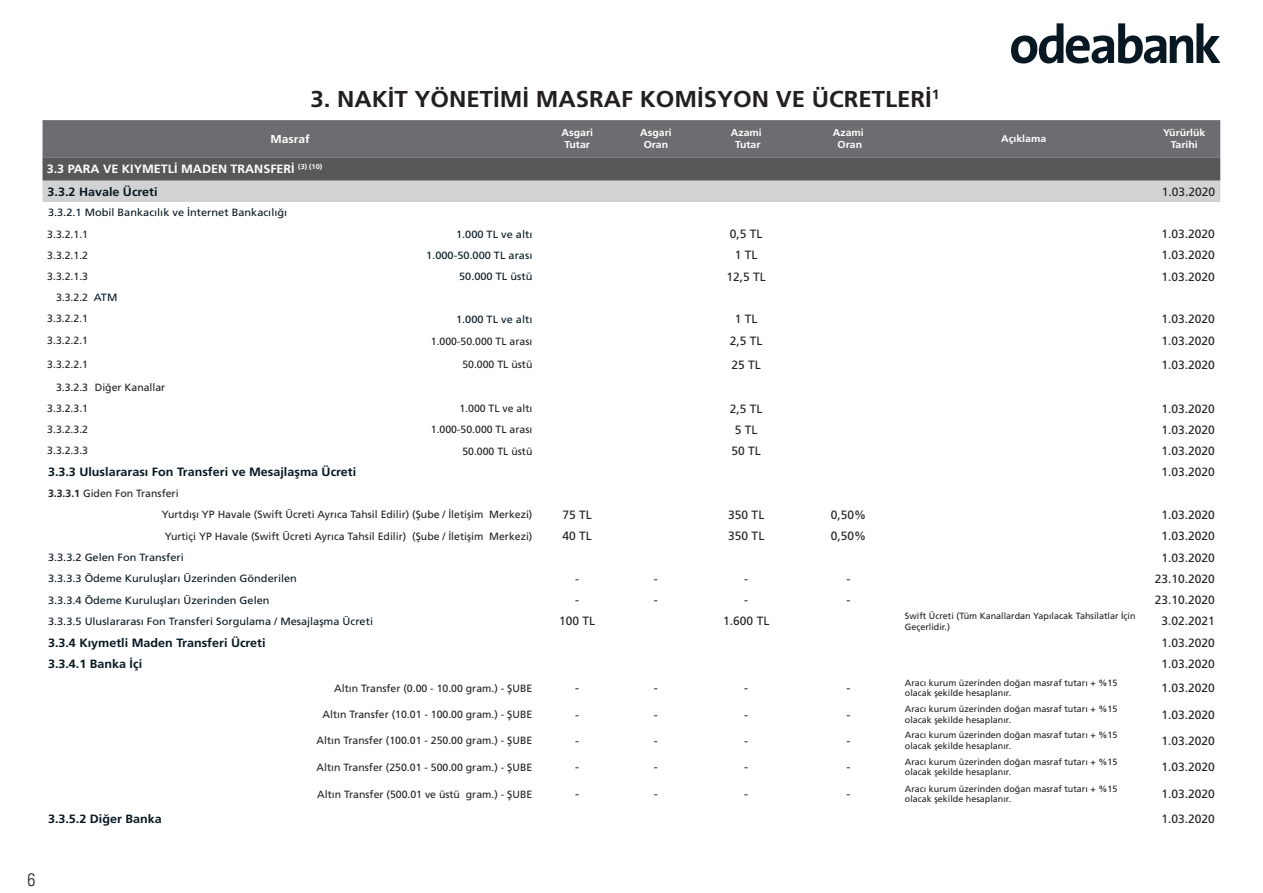
<style>
.page{position:relative;width:1263px;height:893px;background:#fff}
.page>*{position:absolute;margin:0;border:0;box-sizing:border-box;transform-origin:0 0}
.t1{font:700 22.95px "Frutiger CE";color:#231f20;scale:1.05 1}
.t2{font:300 condensed 18px "Univers 47";color:#231f20}
.t3{font:12px "Frutiger CE";color:#231f20}
.t4{font:700 12px "Frutiger CE";color:#071822;scale:1.05 1}
.t5{font:700 12px/22.4px "Frutiger CE";color:#fff;scale:1.05 1}
.t6{font:700 11.55px "Frutiger CE";color:#fff;scale:1.05 1}
.t7{font:10.5px/21px "Frutiger CE";color:#231f20;text-align:right}
.t8{font:10.5px "Frutiger CE";color:#071822;scale:1.05 1}
.t9{font:700 10.05px/12px "Frutiger CE";color:#fff;text-align:center;scale:1.05 1}
.t10{font:700 9.75px/11.7px "Frutiger CE";color:#fff;text-align:center;scale:1.07 1}
.t11{font:9px/10.5px "Frutiger CE";color:#231f20}
.s1{color:#071822}
.s2{font-weight:700}
</style>
<div class="page">
<svg style="left:43px;top:120px;width:1177px;height:82px;background:#818284"></svg>
<svg style="left:1011px;top:23px;width:209px;height:41px"></svg>
<h1 class="t1" style="left:310px;top:85px;width:601px">3. NAKİT YÖNETİMİ MASRAF KOMİSYON VE ÜCRETLERİ<sup>1</sup></h1>
<p class="t6" style="left:271px;top:132px;width:39px">Masraf</p>
<p class="t9" style="left:561px;top:127px;width:31px">Asgari<br>Tutar</p>
<p class="t9" style="left:640px;top:127px;width:31px">Asgari<br>Oran</p>
<p class="t9" style="left:731px;top:127px;width:31px">Azami<br>Tutar</p>
<p class="t9" style="left:833px;top:127px;width:31px">Azami<br>Oran</p>
<p class="t10" style="left:1001px;top:133px;width:43px">Açıklama</p>
<p class="t10" style="left:1163px;top:127px;width:41px">Yürürlük<br>Tarihi</p>
<p class="t5" style="left:47px;top:158px;width:264px">3.3 PARA VE KIYMETLİ MADEN TRANSFERİ <sup>(3)</sup> <sup>(10)<br></sup><span class="s1">3.3.2 Havale Ücreti</span></p>
<p class="t3" style="left:1162px;top:184px;width:55px">1.03.2020</p>
<p class="t8" style="left:48px;top:207px;width:229px">3.3.2.1 Mobil Bankacılık ve İnternet Bankacılığı</p>
<p class="t7" style="left:47px;top:224px;width:42px">3.3.2.1.1<br>3.3.2.1.2<br>3.3.2.1.3<br>3.3.2.2<br>3.3.2.2.1</p>
<p class="t7" style="left:47px;top:330px;width:42px">3.3.2.2.1</p>
<p class="t7" style="left:47px;top:353px;width:42px;line-height:22.5px">3.3.2.2.1<br>3.3.2.3</p>
<p class="t7" style="left:47px;top:398px;width:42px;text-align:justify">3.3.2.3.1<br>3.3.2.3.2<br>3.3.2.3.3</p>
<p class="t8" style="left:94px;top:292px;width:24px">ATM</p>
<p class="t7" style="left:95px;top:377px;width:72px">Diğer Kanallar</p>
<p class="t8" style="left:456px;top:228px;width:74px">1.000 TL ve altı</p>
<p class="t3" style="left:730px;top:227px;width:34px">0,5 TL</p>
<p class="t3" style="left:1161px;top:227px;width:55px">1.03.2020</p>
<p class="t8" style="left:426px;top:249px;width:103px">1.000-50.000 TL arası</p>
<p class="t3" style="left:735px;top:248px;width:24px">1 TL</p>
<p class="t3" style="left:1161px;top:248px;width:55px">1.03.2020</p>
<p class="t8" style="left:459px;top:270px;width:71px">50.000 TL üstü</p>
<p class="t3" style="left:727px;top:269px;width:41px">12,5 TL</p>
<p class="t3" style="left:1161px;top:269px;width:55px">1.03.2020</p>
<p class="t8" style="left:456px;top:313px;width:74px">1.000 TL ve altı</p>
<p class="t3" style="left:735px;top:312px;width:24px">1 TL</p>
<p class="t3" style="left:1161px;top:312px;width:55px">1.03.2020</p>
<p class="t7" style="left:431px;top:331px;width:103px">1.000-50.000 TL arası</p>
<p class="t3" style="left:730px;top:334px;width:34px">2,5 TL</p>
<p class="t3" style="left:1161px;top:334px;width:55px">1.03.2020</p>
<p class="t7" style="left:462px;top:354px;width:72px">50.000 TL üstü</p>
<p class="t3" style="left:732px;top:358px;width:31px">25 TL</p>
<p class="t3" style="left:1161px;top:358px;width:55px">1.03.2020</p>
<p class="t7" style="left:459px;top:398px;width:74px">1.000 TL ve altı</p>
<p class="t3" style="left:730px;top:402px;width:34px">2,5 TL</p>
<p class="t3" style="left:1161px;top:402px;width:55px">1.03.2020</p>
<p class="t7" style="left:431px;top:419px;width:103px">1.000-50.000 TL arası</p>
<p class="t3" style="left:735px;top:423px;width:24px">5 TL</p>
<p class="t3" style="left:1161px;top:423px;width:55px">1.03.2020</p>
<p class="t7" style="left:462px;top:440px;width:72px">50.000 TL üstü</p>
<p class="t3" style="left:732px;top:444px;width:31px">50 TL</p>
<p class="t3" style="left:1161px;top:444px;width:55px">1.03.2020</p>
<p class="t4" style="left:48px;top:465px;width:295px">3.3.3 Uluslararası Fon Transferi ve Mesajlaşma Ücreti</p>
<p class="t3" style="left:1161px;top:465px;width:55px">1.03.2020</p>
<p class="t7" style="left:162px;top:483px;width:372px;text-align:left;text-indent:-114px"><span class="s2">3.3.3.1</span> Giden Fon Transferi<br>Yurtdışı YP Havale (Swift Ücreti Ayrıca Tahsil Edilir) (Şube / İletişim Merkezi)</p>
<p class="t3" style="left:563px;top:508px;width:31px">75 TL</p>
<p class="t3" style="left:728px;top:508px;width:38px">350 TL</p>
<p class="t3" style="left:831px;top:508px;width:37px">0,50%</p>
<p class="t3" style="left:1161px;top:508px;width:55px">1.03.2020</p>
<p class="t7" style="left:165px;top:526px;width:369px">Yurtiçi YP Havale (Swift Ücreti Ayrıca Tahsil Edilir) (Şube / İletişim Merkezi)</p>
<p class="t3" style="left:563px;top:529px;width:31px">40 TL</p>
<p class="t3" style="left:728px;top:529px;width:38px">350 TL</p>
<p class="t3" style="left:831px;top:529px;width:37px">0,50%</p>
<p class="t3" style="left:1161px;top:529px;width:55px">1.03.2020</p>
<p class="t8" style="left:48px;top:551px;width:131px">3.3.3.2 Gelen Fon Transferi</p>
<p class="t3" style="left:1161px;top:550px;width:55px">1.03.2020</p>
<p class="t8" style="left:48px;top:572px;width:239px">3.3.3.3 Ödeme Kuruluşları Üzerinden Gönderilen</p>
<p class="t3" style="left:575px;top:572px;width:5px">-</p>
<p class="t3" style="left:654px;top:572px;width:5px">-</p>
<p class="t3" style="left:744px;top:572px;width:5px">-</p>
<p class="t3" style="left:846px;top:572px;width:5px">-</p>
<p class="t3" style="left:1155px;top:572px;width:62px">23.10.2020</p>
<p class="t8" style="left:48px;top:594px;width:212px">3.3.3.4 Ödeme Kuruluşları Üzerinden Gelen</p>
<p class="t3" style="left:575px;top:593px;width:5px">-</p>
<p class="t3" style="left:654px;top:593px;width:5px">-</p>
<p class="t3" style="left:744px;top:593px;width:5px">-</p>
<p class="t3" style="left:846px;top:593px;width:5px">-</p>
<p class="t3" style="left:1155px;top:593px;width:62px">23.10.2020</p>
<p class="t8" style="left:48px;top:615px;width:311px">3.3.3.5 Uluslararası Fon Transferi Sorgulama / Mesajlaşma Ücreti</p>
<p class="t3" style="left:559px;top:614px;width:38px">100 TL</p>
<p class="t3" style="left:723px;top:614px;width:48px">1.600 TL</p>
<p class="t11" style="left:905px;top:611px;width:232px">Swift Ücreti (Tüm Kanallardan Yapılacak Tahsilatlar İçin<br>Geçerlidir.)</p>
<p class="t3" style="left:1161px;top:614px;width:55px">3.02.2021</p>
<p class="t4" style="left:48px;top:635px;width:209px">3.3.4 Kıymetli Maden Transferi Ücreti</p>
<p class="t3" style="left:1161px;top:635px;width:55px">1.03.2020</p>
<p class="t4" style="left:48px;top:656px;width:91px">3.3.4.1 Banka İçi</p>
<p class="t3" style="left:1161px;top:657px;width:55px">1.03.2020</p>
<p class="t7" style="left:334px;top:677px;width:200px">Altın Transfer (0.00 - 10.00 gram.) - ŞUBE</p>
<p class="t3" style="left:575px;top:681px;width:5px">-</p>
<p class="t3" style="left:654px;top:681px;width:5px">-</p>
<p class="t3" style="left:744px;top:681px;width:5px">-</p>
<p class="t3" style="left:846px;top:681px;width:5px">-</p>
<p class="t11" style="left:905px;top:677px;width:214px">Aracı kurum üzerinden doğan masraf tutarı + %15 olacak şekilde hesaplanır.</p>
<p class="t3" style="left:1161px;top:681px;width:55px">1.03.2020</p>
<p class="t7" style="left:322px;top:704px;width:211px">Altın Transfer (10.01 - 100.00 gram.) - ŞUBE</p>
<p class="t3" style="left:575px;top:707px;width:5px">-</p>
<p class="t3" style="left:654px;top:707px;width:5px">-</p>
<p class="t3" style="left:744px;top:707px;width:5px">-</p>
<p class="t3" style="left:846px;top:707px;width:5px">-</p>
<p class="t11" style="left:905px;top:704px;width:214px">Aracı kurum üzerinden doğan masraf tutarı + %15 olacak şekilde hesaplanır.</p>
<p class="t3" style="left:1161px;top:707px;width:55px">1.03.2020</p>
<p class="t7" style="left:317px;top:730px;width:217px">Altın Transfer (100.01 - 250.00 gram.) - ŞUBE</p>
<p class="t3" style="left:575px;top:733px;width:5px">-</p>
<p class="t3" style="left:654px;top:733px;width:5px">-</p>
<p class="t3" style="left:744px;top:733px;width:5px">-</p>
<p class="t3" style="left:846px;top:733px;width:5px">-</p>
<p class="t11" style="left:905px;top:730px;width:214px">Aracı kurum üzerinden doğan masraf tutarı + %15 olacak şekilde hesaplanır.</p>
<p class="t3" style="left:1161px;top:733px;width:55px">1.03.2020</p>
<p class="t7" style="left:317px;top:756px;width:217px">Altın Transfer (250.01 - 500.00 gram.) - ŞUBE</p>
<p class="t3" style="left:575px;top:760px;width:5px">-</p>
<p class="t3" style="left:654px;top:760px;width:5px">-</p>
<p class="t3" style="left:744px;top:760px;width:5px">-</p>
<p class="t3" style="left:846px;top:760px;width:5px">-</p>
<p class="t11" style="left:905px;top:756px;width:214px">Aracı kurum üzerinden doğan masraf tutarı + %15 olacak şekilde hesaplanır.</p>
<p class="t3" style="left:1161px;top:760px;width:55px">1.03.2020</p>
<p class="t7" style="left:317px;top:783px;width:217px">Altın Transfer (500.01 ve üstü gram.) - ŞUBE</p>
<p class="t3" style="left:575px;top:787px;width:5px">-</p>
<p class="t3" style="left:654px;top:787px;width:5px">-</p>
<p class="t3" style="left:744px;top:787px;width:5px">-</p>
<p class="t3" style="left:846px;top:787px;width:5px">-</p>
<p class="t11" style="left:905px;top:783px;width:214px">Aracı kurum üzerinden doğan masraf tutarı + %15 olacak şekilde hesaplanır.</p>
<p class="t3" style="left:1161px;top:787px;width:55px">1.03.2020</p>
<p class="t4" style="left:48px;top:811px;width:110px">3.3.5.2 Diğer Banka</p>
<p class="t3" style="left:1161px;top:812px;width:55px">1.03.2020</p>
<h2 class="t2" style="left:28px;top:869px;width:9px">6</h2>
</div>
